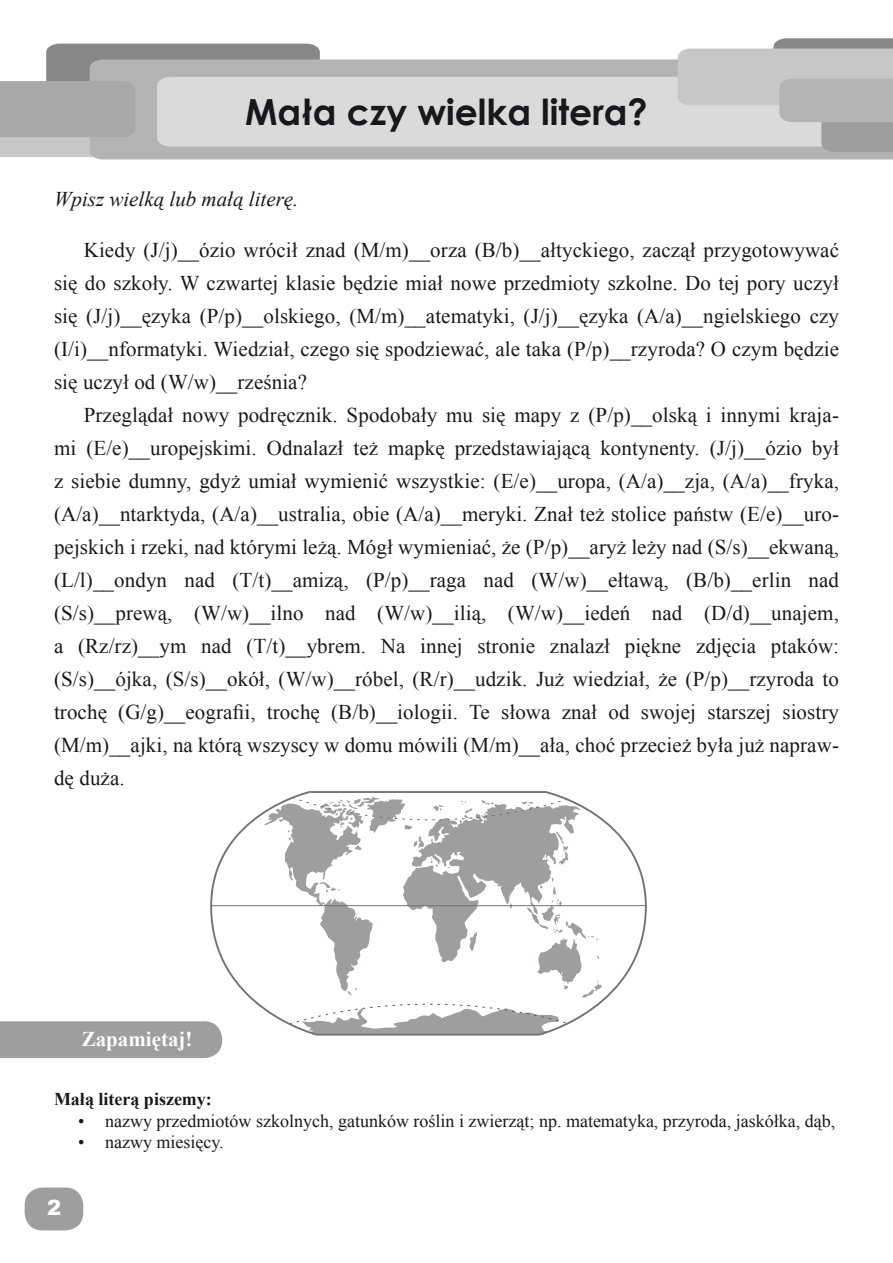
<style>
.page{position:relative;width:893px;height:1263px;background:#fff}
.page>*{position:absolute;margin:0;border:0;box-sizing:border-box;transform-origin:0 0}
.t1{font:700 36px "Century Gothic";color:#1a171c}
.t2{font:21px/33px "Times New Roman";letter-spacing:.005em;color:#1a171c;text-align:justify}
.t3{font:italic 21px "Times New Roman";color:#1a171c}
.t4{font:700 21px "Times New Roman";color:#fff}
.t5{font:900 21px "Arial";color:#fff}
.t6{font:18px "Times New Roman";color:#1a171c}
.t7{font:700 18px "Times New Roman";color:#1a171c}
</style>
<div class="page">
<div style="left:25px;top:1187px;width:58px;height:43px;background:#9c9e9f;border-radius:18px"></div>
<div style="left:94px;top:60px;width:584px;height:99px;background:#b1b3b4"></div>
<svg style="left:0;top:44px;width:320px;height:113px;background:#acadae"></svg>
<div style="left:157px;top:77px;width:521px;height:70px;background:#d9dadb"></div>
<svg style="left:678px;top:38px;width:215px;height:121px;background:#c0c1c2"></svg>
<svg style="left:0;top:791px;width:647px;height:267px"></svg>
<p class="t1" style="left:245px;top:84px;width:404px">Mała czy wielka litera?</p>
<p class="t3" style="left:54px;top:184px;width:246px">Wpisz wielką lub małą literę.</p>
<p class="t2" style="left:54px;top:233px;width:787px;text-indent:30px">Kiedy (J/j)__ózio wrócił znad (M/m)__orza (B/b)__ałtyckiego, zaczął przygotowywać się do szkoły. W czwartej klasie będzie miał nowe przedmioty szkolne. Do tej pory uczył się (J/j)__ęzyka (P/p)__olskiego, (M/m)__atematyki, (J/j)__ęzyka (A/a)__ngielskiego czy (I/i)__nformatyki. Wiedział, czego się spodziewać, ale taka (P/p)__rzyroda? O czym będzie się uczył od (W/w)__rześnia?</p>
<p class="t2" style="left:54px;top:398px;width:787px;text-indent:30px">Przeglądał nowy podręcznik. Spodobały mu się mapy z (P/p)__olską i innymi kraja&shy;mi (E/e)__uropejskimi. Odnalazł też mapkę przedstawiającą kontynenty. (J/j)__ózio był z siebie dumny, gdyż umiał wymienić wszystkie: (E/e)__uropa, (A/a)__zja, (A/a)__fryka, (A/a)__ntarktyda, (A/a)__ustralia, obie (A/a)__meryki. Znał też stolice państw (E/e)__uro&shy;pejskich i rzeki, nad którymi leżą. Mógł wymieniać, że (P/p)__aryż leży nad (S/s)__ekwaną, (L/l)__ondyn nad (T/t)__amizą, (P/p)__raga nad (W/w)__ełtawą, (B/b)__erlin nad (S/s)__prewą, (W/w)__ilno nad (W/w)__ilią, (W/w)__iedeń nad (D/d)__unajem, a (Rz/rz)__ym nad (T/t)__ybrem. Na innej stronie znalazł piękne zdjęcia ptaków: (S/s)__ójka, (S/s)__okół, (W/w)__róbel, (R/r)__udzik. Już wiedział, że (P/p)__rzyroda to trochę (G/g)__eografii, trochę (B/b)__iologii. Te słowa znał od swojej starszej siostry (M/m)__ajki, na którą wszyscy w domu mówili (M/m)__ała, choć przecież była już napraw&shy;dę duża.</p>
<p class="t4" style="left:82px;top:1024px;width:112px">Zapamiętaj!</p>
<p class="t7" style="left:54px;top:1086px;width:159px">Małą literą piszemy:</p>
<p class="t6" style="left:78px;top:1108px;width:759px">• nazwy przedmiotów szkolnych, gatunków roślin i zwierząt; np. matematyka, przyroda, jaskółka, dąb,</p>
<p class="t6" style="left:78px;top:1130px;width:147px">• nazwy miesięcy.</p>
<p class="t5" style="left:47px;top:1192px;width:16px">2</p>
</div>
